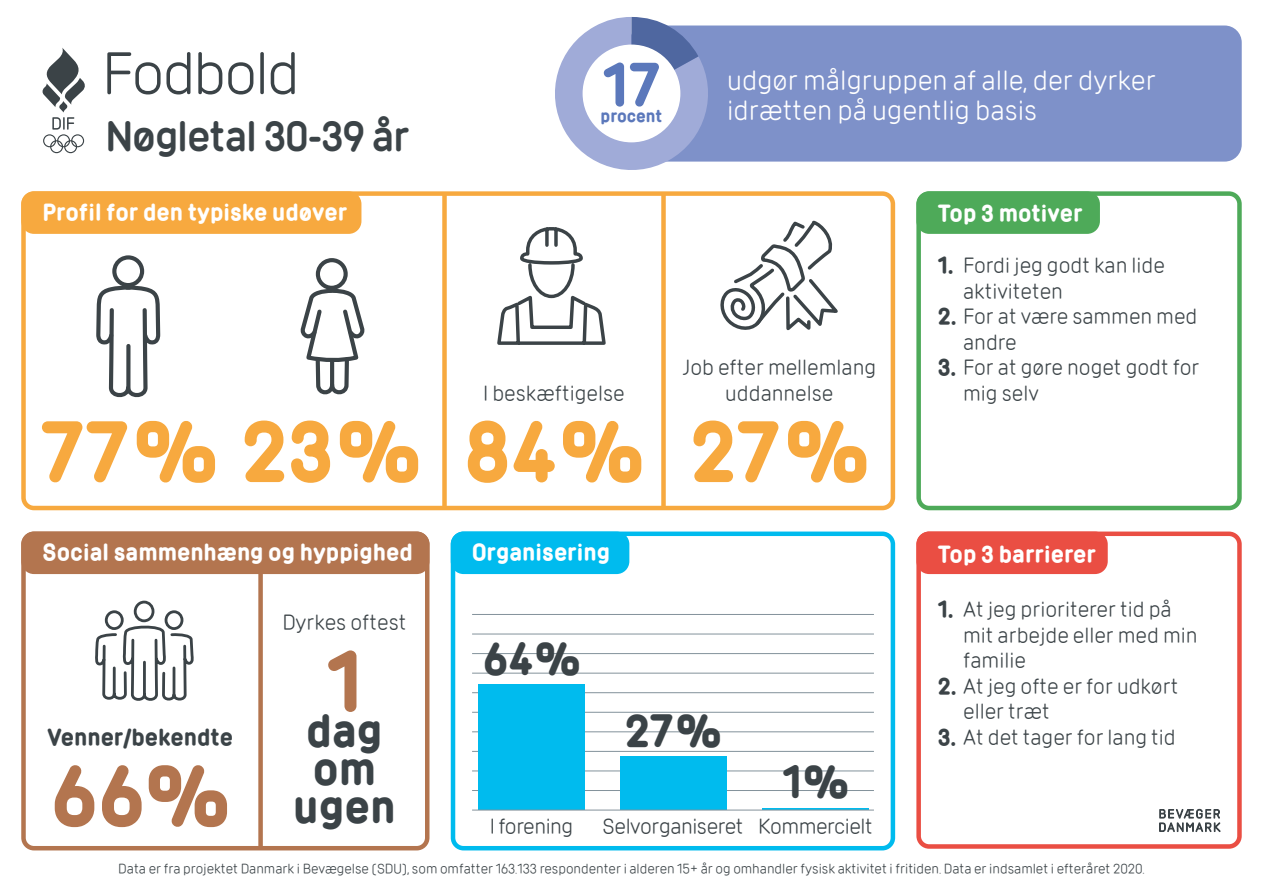
<style>
.page{position:relative;width:1263px;height:893px;background:#fff}
.page>*{position:absolute;margin:0;border:0;box-sizing:border-box;transform-origin:0 0}
.t1{font:700 75px "DIF";color:#f7a93f}
.t2{font:700 75px "DIF";color:#b3754f}
.t3{font:58.5px "DIF";letter-spacing:-.035em;color:#3b4347}
.t4{font:700 53.85px "DIF";color:#5b78bb}
.t5{font:700 40.5px/38.2px "DIF";color:#3b4347;text-align:center}
.t6{font:600 39px "DIF";letter-spacing:-.03em;color:#3b4347}
.t7{font:27px/30px "DIF";color:#fff}
.t8{font:21px/25.5px "DIF";color:#3b4347}
.t9{font:700 21px "DIF";color:#fff}
.t10{font:21px "DIF";letter-spacing:-.02em;color:#3b4347}
.t11{font:700 21px "DIF";color:#3b4347}
.t12{font:700 15.3px "DIF";color:#5b78bb}
.t13{font:13.5px "DIF";color:#3b4347}
.s1{font-weight:700}
</style>
<div class="page">
<div style="left:629px;top:26px;width:613px;height:136px;background:#7e91c9;border-radius:17px"></div>
<div style="left:21px;top:191px;width:874px;height:319px;border:4px solid #f7a93f;border-radius:11px"></div>
<div style="left:21px;top:531px;width:408px;height:319px;border:4px solid #b3754f;border-radius:11px"></div>
<div style="left:21px;top:531px;width:408px;height:43px;background:#b3754f;border-radius:13px"></div>
<div style="left:451px;top:531px;width:444px;height:319px;border:4px solid #0be;border-radius:11px"></div>
<svg style="left:42px;top:48px;width:43px;height:105px"></svg>
<div style="left:916px;top:531px;width:326px;height:318px;border:4px solid #ea4e43;border-radius:11px"></div>
<div style="left:916px;top:191px;width:326px;height:319px;border:4px solid #4eaa59;border-radius:11px"></div>
<svg style="left:1159px;top:808px;width:62px;height:24px"></svg>
<div style="left:451px;top:531px;width:178px;height:43px;background:#0be;border-radius:13px"></div>
<svg style="left:720px;top:220px;width:118px;height:111px"></svg>
<svg style="left:96px;top:255px;width:65px;height:143px"></svg>
<svg style="left:300px;top:258px;width:65px;height:137px"></svg>
<div style="left:21px;top:191px;width:340px;height:43px;background:#f7a93f;border-radius:13px"></div>
<div style="left:916px;top:191px;width:184px;height:43px;background:#4eaa59;border-radius:13px"></div>
<div style="left:916px;top:531px;width:192px;height:43px;background:#ea4e43;border-radius:13px"></div>
<hr style="left:472px;top:790px;width:402px;height:1px;background:#83929b">
<hr style="left:472px;top:771px;width:402px;height:1px;background:#83929b">
<hr style="left:472px;top:751px;width:402px;height:1px;background:#83929b">
<hr style="left:472px;top:731px;width:402px;height:1px;background:#83929b">
<hr style="left:472px;top:712px;width:402px;height:1px;background:#83929b">
<hr style="left:472px;top:692px;width:402px;height:1px;background:#83929b">
<hr style="left:472px;top:673px;width:402px;height:1px;background:#83929b">
<hr style="left:472px;top:653px;width:402px;height:1px;background:#83929b">
<hr style="left:472px;top:634px;width:402px;height:1px;background:#83929b">
<hr style="left:472px;top:614px;width:402px;height:1px;background:#83929b">
<div style="left:478px;top:684px;width:107px;height:126px;background:#0be"></div>
<div style="left:620px;top:757px;width:106px;height:53px;background:#0be"></div>
<hr style="left:762px;top:808px;width:107px;height:2px;background:#0be">
<hr style="left:472px;top:810px;width:402px;height:1px;background:#83929b">
<div style="left:258px;top:571px;width:5px;height:277px;background:#b3754f"></div>
<div style="left:442px;top:194px;width:5px;height:314px;background:#f7a93f"></div>
<div style="left:661px;top:194px;width:5px;height:314px;background:#f7a93f"></div>
<svg style="left:555px;top:17px;width:153px;height:153px"></svg>
<div style="left:583px;top:45px;width:97px;height:97px;background:#fff;border-radius:50%"></div>
<svg style="left:497px;top:227px;width:109px;height:118px"></svg>
<svg style="left:95px;top:600px;width:99px;height:101px"></svg>
<h2 class="t3" style="left:102px;top:39px;width:200px">Fodbold</h2>
<h3 class="t6" style="left:105px;top:111px;width:306px">Nøgletal 30-39 år</h3>
<p class="t9" style="left:43px;top:198px;width:306px">Profil for den typiske udøver</p>
<h3 class="t4" style="left:602px;top:49px;width:59px">17</h3>
<p class="t12" style="left:600px;top:106px;width:63px">procent</p>
<p class="t8" style="left:483px;top:380px;width:143px">I beskæftigelse</p>
<h1 class="t1" style="left:40px;top:402px;width:605px">77% 23% 84%</h1>
<p class="t7" style="left:727px;top:65px;width:430px">udgør målgruppen af alle, der dyrker idrætten på ugentlig basis</p>
<p class="t8" style="left:682px;top:354px;width:195px;text-align:center">Job efter mellemlang uddannelse</p>
<h1 class="t1" style="left:690px;top:402px;width:180px">27%</h1>
<p class="t9" style="left:938px;top:200px;width:146px">Top 3 motiver</p>
<p class="t8" style="left:963px;top:252px;width:203px;text-indent:-26px"><span class="s1">1.</span> Fordi jeg godt kan lide aktiviteten</p>
<p class="t8" style="left:963px;top:303px;width:236px;text-indent:-26px"><span class="s1">2.</span> For at være sammen med andre</p>
<p class="t8" style="left:963px;top:354px;width:238px;text-indent:-26px"><span class="s1">3.</span> For at gøre noget godt for mig selv</p>
<p class="t9" style="left:43px;top:538px;width:372px">Social sammenhæng og hyppighed</p>
<p class="t9" style="left:472px;top:538px;width:140px">Organisering</p>
<p class="t9" style="left:938px;top:540px;width:160px">Top 3 barrierer</p>
<p class="t11" style="left:47px;top:723px;width:187px">Venner/bekendte</p>
<h1 class="t2" style="left:51px;top:746px;width:180px">66%</h1>
<p class="t8" style="left:282px;top:609px;width:126px">Dyrkes oftest</p>
<h1 class="t2" style="left:326px;top:632px;width:38px">1</h1>
<h3 class="t5" style="left:293px;top:712px;width:104px">dag om ugen</h3>
<h3 class="t5" style="left:483px;top:640px;width:99px">64%</h3>
<h3 class="t5" style="left:625px;top:712px;width:98px">27%</h3>
<h3 class="t5" style="left:782px;top:763px;width:68px">1%</h3>
<p class="t10" style="left:490px;top:814px;width:85px">I forening</p>
<p class="t10" style="left:602px;top:814px;width:272px">Selvorganiseret Kommercielt</p>
<p class="t8" style="left:963px;top:597px;width:236px;text-indent:-26px"><span class="s1">1.</span> At jeg prioriterer tid på mit arbejde eller med min familie</p>
<p class="t8" style="left:963px;top:673px;width:217px;text-indent:-26px"><span class="s1">2.</span> At jeg ofte er for udkørt eller træt</p>
<p class="t8" style="left:938px;top:724px;width:240px"><span class="s1">3.</span> At det tager for lang tid</p>
<p class="t13" style="left:118px;top:861px;width:1028px">Data er fra projektet Danmark i Bevægelse (SDU), som omfatter 163.133 respondenter i alderen 15+ år og omhandler fysisk aktivitet i fritiden. Data er indsamlet i efteråret 2020.</p>
</div>
